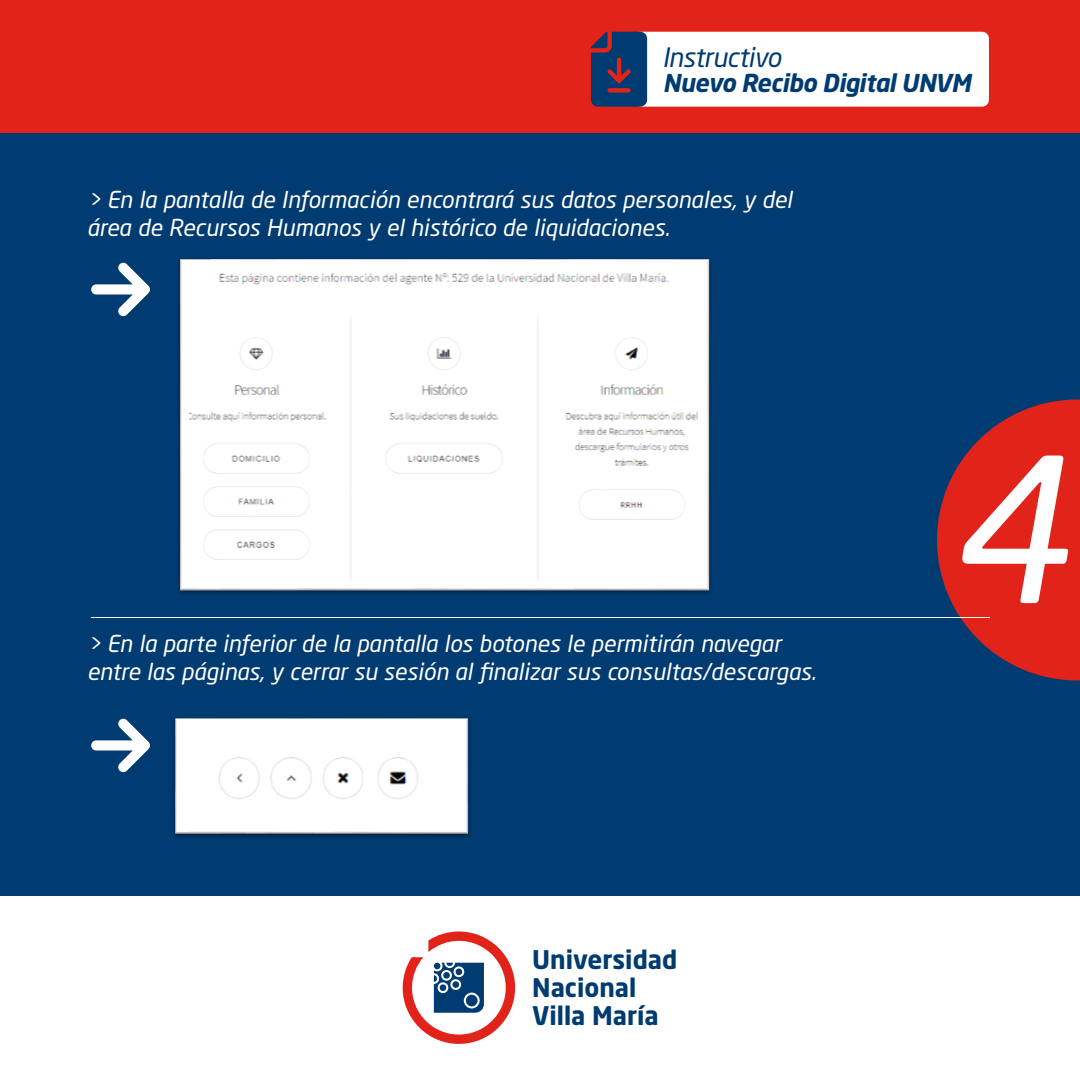
<style>
.page{position:relative;width:1080px;height:1080px;background:#fff}
.page>*{position:absolute;margin:0;border:0;box-sizing:border-box;transform-origin:0 0}
.t1{font:italic 198.6px "Neo Sans Std";color:#fff}
.t2{font:italic 26.5px "Neo Sans Std";letter-spacing:-.015em;color:#003b71}
.t3{font:700 25.4px/28.1px "Neo Sans Std";color:#003b71}
.t4{font:italic 700 24.4px "Neo Sans Std";letter-spacing:-.015em;color:#003b71}
.t5{font:italic 23px/27.6px "Neo Sans Std";color:#fff}
</style>
<div class="page">
<div style="left:0;top:0;width:1080px;height:372px;background:#e2231a"></div>
<svg style="left:591px;top:32px;width:398px;height:75px;background:#dfe1e8"></svg>
<svg style="left:403px;top:932px;width:112px;height:112px"></svg>
<div style="left:466px;top:995px;width:12px;height:11px;background:#003b71;border-radius:50%"></div>
<div style="left:0;top:133px;width:1080px;height:763px;background:#003b71"></div>
<svg style="left:937px;top:400px;width:143px;height:280px"></svg>
<hr style="left:91px;top:617px;width:899px;height:1px;background:#fff">
<svg style="left:91px;top:262px;width:59px;height:55px"></svg>
<svg style="left:91px;top:718px;width:59px;height:55px"></svg>
<img style="left:178px;top:259px;width:533px;height:335px">
<img style="left:173px;top:718px;width:297px;height:120px">
<p class="t2" style="left:662px;top:41px;width:121px">Instructivo</p>
<p class="t4" style="left:663px;top:67px;width:310px">Nuevo Recibo Digital UNVM</p>
<p class="t5" style="left:87px;top:186px;width:707px">&gt; En la pantalla de Información encontrará sus datos personales, y del área de Recursos Humanos y el histórico de liquidaciones.</p>
<p class="t5" style="left:87px;top:630px;width:731px">&gt; En la parte inferior de la pantalla los botones le permitirán navegar entre las páginas, y cerrar su sesión al finalizar sus consultas/descargas.</p>
<p class="t3" style="left:532px;top:945px;width:147px">Universidad<br>Nacional<br>Villa María</p>
<h1 class="t1" style="left:946px;top:408px;width:122px">4</h1>
</div>
